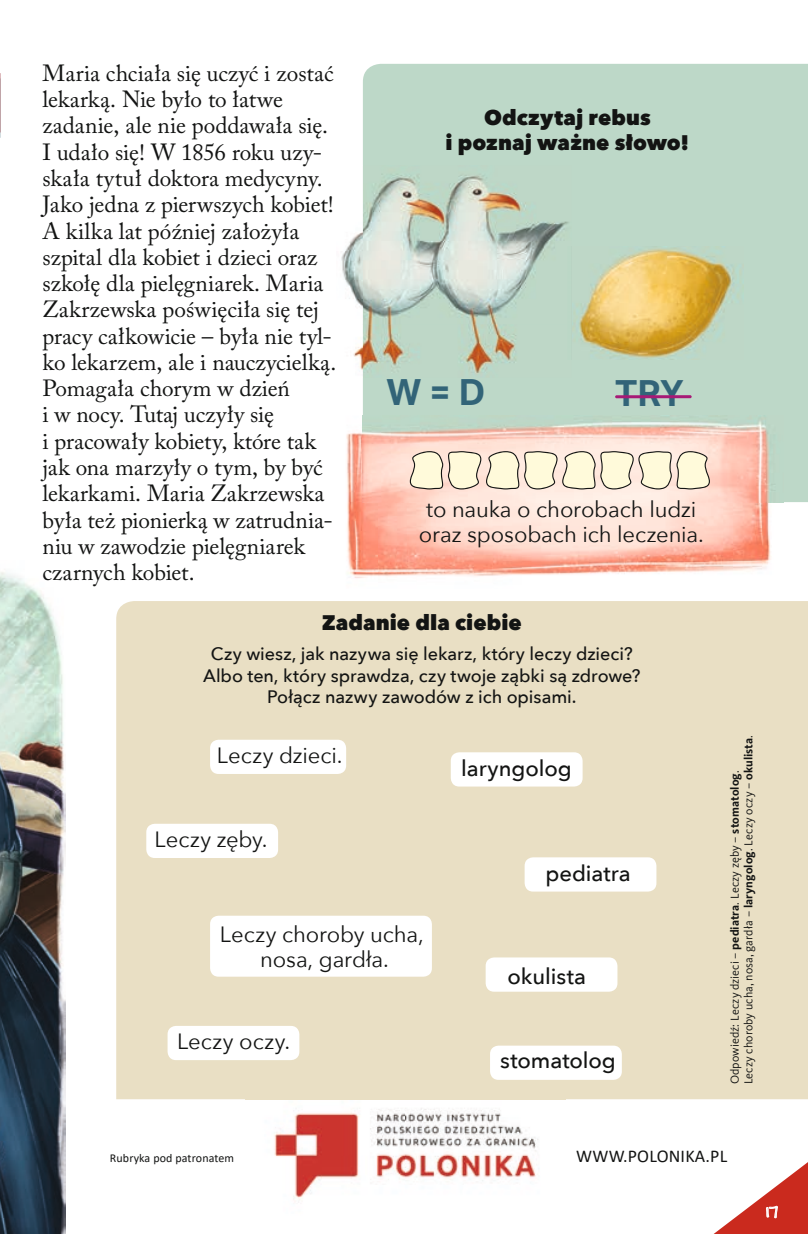
<style>
.page{position:relative;width:808px;height:1234px;background:#fff}
.page>*{position:absolute;margin:0;border:0;box-sizing:border-box;transform-origin:0 0}
.t1{font:700 36px "Aktiv Grotesk";color:#326478}
.t2{font:23.25px/26.2px "Adobe Caslon Pro";color:#131413}
.t3{font:22.05px/25px "Avenir Next";letter-spacing:-.005em;color:#131413;text-align:center}
.t4{font:500 22.05px "Avenir Next";letter-spacing:-.005em;color:#131413}
.t5{font:22.05px "Avenir Next";letter-spacing:.025em;color:#131413}
.t6{font:800 21px/25.2px "Avenir Next";letter-spacing:.005em;color:#131413;text-align:center}
.t7{font:18.75px "Andy Pro";color:#fff;scale:1.28 1}
.t8{font:500 18px/21.6px "Avenir Next";color:#131413;text-align:center}
.t9{font:18px "Calibri";letter-spacing:.01em;color:#131413}
.t10{font:12px/13.5px "Kievit Pro";letter-spacing:.01em;color:#131413}
.t11{font:12px "Calibri";letter-spacing:.01em;color:#131413}
.s1{font-weight:700}
</style>
<div class="page">
<div style="left:363px;top:64px;width:445px;height:438px;background:#bdd8c8"></div>
<div style="left:116px;top:601px;width:692px;height:497px;background:#e9dfc4"></div>
<svg style="left:0;top:73px;width:1px;height:65px"></svg>
<img style="left:245px;top:1084px;width:320px;height:116px">
<img style="left:0;top:572px;width:65px;height:661px">
<img style="left:572px;top:246px;width:171px;height:113px">
<img style="left:341px;top:165px;width:231px;height:212px">
<img style="left:346px;top:415px;width:32px;height:163px">
<img style="left:378px;top:502px;width:406px;height:75px">
<img style="left:363px;top:415px;width:421px;height:87px">
<hr style="left:615px;top:395px;width:77px;height:3px;background:#a71a76;border-radius:2px">
<svg style="left:406px;top:446px;width:307px;height:48px"></svg>
<div style="left:210px;top:915px;width:222px;height:61px;background:#fff;border-radius:9px"></div>
<div style="left:146px;top:823px;width:132px;height:34px;background:#fff;border-radius:9px"></div>
<div style="left:168px;top:1025px;width:131px;height:34px;background:#fff;border-radius:9px"></div>
<div style="left:451px;top:752px;width:132px;height:34px;background:#fff;border-radius:9px"></div>
<div style="left:525px;top:857px;width:131px;height:34px;background:#fff;border-radius:9px"></div>
<div style="left:486px;top:957px;width:131px;height:34px;background:#fff;border-radius:9px"></div>
<div style="left:490px;top:1045px;width:132px;height:34px;background:#fff;border-radius:9px"></div>
<div style="left:210px;top:739px;width:136px;height:34px;background:#fff;border-radius:9px"></div>
<svg style="left:715px;top:1162px;width:93px;height:71px"></svg>
<p class="t2" style="left:43px;top:60px;width:295px">Maria chciała się uczyć i zostać lekarką. Nie było to łatwe zadanie, ale nie poddawała się.<br>I udało się! W 1856 roku uzy&shy;skała tytuł doktora medycyny.<br>Jako jedna z pierwszych kobiet!<br>A kilka lat później założyła szpital dla kobiet i dzieci oraz szkołę dla pielęgniarek. Maria<br>Zakrzewska poświęciła się tej pracy całkowicie – była nie tyl&shy;ko lekarzem, ale i nauczycielką.<br>Pomagała chorym w dzień<br>i w nocy. Tutaj uczyły się<br>i pracowały kobiety, które tak jak ona marzyły o tym, by być lekarkami. Maria Zakrzewska była też pionierką w zatrudnia&shy;niu w zawodzie pielęgniarek czarnych kobiet.</p>
<p class="t6" style="left:445px;top:105px;width:246px">Odczytaj rebus<br>i poznaj ważne słowo!</p>
<h1 class="t1" style="left:387px;top:371px;width:100px">W = D</h1>
<h1 class="t1" style="left:615px;top:372px;width:70px">TRY</h1>
<p class="t3" style="left:419px;top:495px;width:287px">to nauka o chorobach ludzi oraz sposobach ich leczenia.</p>
<p class="t6" style="left:322px;top:610px;width:201px">Zadanie dla ciebie</p>
<p class="t8" style="left:203px;top:642px;width:439px">Czy wiesz, jak nazywa się lekarz, który leczy dzieci?<br>Albo ten, który sprawdza, czy twoje ząbki są zdrowe?<br>Połącz nazwy zawodów z ich opisami.</p>
<p class="t3" style="left:217px;top:742px;width:127px">Leczy dzieci.</p>
<p class="t3" style="left:155px;top:825px;width:115px">Leczy zęby.</p>
<p class="t3" style="left:220px;top:920px;width:205px">Leczy choroby ucha, nosa, gardła.</p>
<p class="t5" style="left:177px;top:1022px;width:114px">Leczy oczy.</p>
<p class="t4" style="left:461px;top:749px;width:112px">laryngolog</p>
<p class="t4" style="left:545px;top:854px;width:87px">pediatra</p>
<p class="t4" style="left:507px;top:957px;width:80px">okulista</p>
<p class="t4" style="left:500px;top:1041px;width:117px">stomatolog</p>
<p class="t10" style="left:728px;top:1084px;width:351px;rotate:-90deg">Odpowiedź: Leczy dzieci – <span class="s1">pediatra</span>. Leczy zęby – <span class="s1">stomatolog</span>.<br>Leczy choroby ucha, nosa, gardła – <span class="s1">laryngolog</span>. Leczy oczy – <span class="s1">okulista</span>.</p>
<p class="t11" style="left:110px;top:1149px;width:126px">Rubryka pod patronatem</p>
<p class="t9" style="left:576px;top:1143px;width:153px">WWW.POLONIKA.PL</p>
<p class="t7" style="left:765px;top:1200px;width:12px">17</p>
</div>
